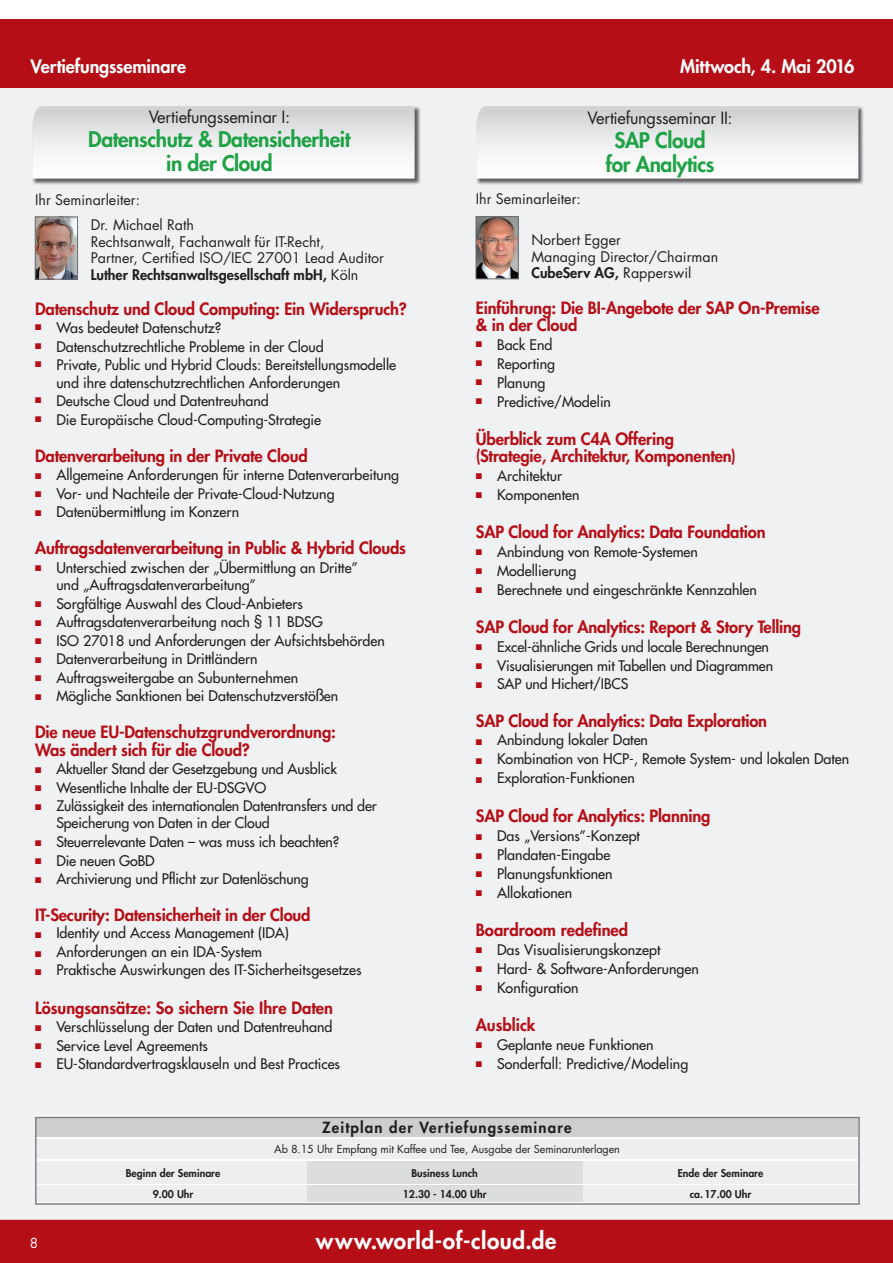
<style>
.page{position:relative;width:893px;height:1263px;background:#fff}
.page>*{position:absolute;margin:0;border:0;box-sizing:border-box;transform-origin:0 0}
.t1{font:800 22.5px "Futura Std";letter-spacing:.025em;color:#fff}
.t2{font:800 21px/24px "Futura Std";letter-spacing:-.02em;color:#1fa245;text-align:center}
.t3{font:800 18px "Futura Std";letter-spacing:-.005em;color:#fff}
.t4{font:800 16.5px/17.2px "Futura Std";letter-spacing:-.01em;color:#b50e16}
.t5{font:16.5px "Futura Std";letter-spacing:-.02em;color:#231f20}
.t6{font:800 15px "Futura Std";letter-spacing:.075em;color:#231f20}
.t7{font:500 14.25px/17.2px "Futura Std";color:#231f20}
.t8{font:14.25px/16.5px "Futura Std";color:#231f20}
.t9{font:13.5px "Futura Std";color:#fff}
.t10{font:10.8px "Futura Std";letter-spacing:-.01em;color:#231f20}
.t11{font:800 10.5px "Futura Std";color:#231f20}
.s1{font-weight:800}
.s2{color:#b50e16}
</style>
<div class="page">
<div style="left:0;top:43px;width:893px;height:1220px;background:#f0f1f2"></div>
<div style="left:0;top:19px;width:893px;height:68px;background:#b50e16"></div>
<img style="left:476px;top:106px;width:388px;height:79px">
<svg style="left:476px;top:106px;width:382px;height:73px"></svg>
<img style="left:478px;top:218px;width:39px;height:59px">
<div style="left:476px;top:216px;width:43px;height:63px;border:1px solid #6c6d70"></div>
<svg style="left:36px;top:1115px;width:822px;height:87px;fill:#fff"></svg>
<div style="left:36px;top:1117px;width:822px;height:19px;background:#cdced0"></div>
<div style="left:36px;top:1161px;width:275px;height:22px;background:#eeeeef"></div>
<div style="left:307px;top:1161px;width:275px;height:22px;background:#dcdddf"></div>
<div style="left:583px;top:1161px;width:275px;height:22px;background:#eeeeef"></div>
<div style="left:36px;top:1185px;width:275px;height:17px;background:#eeeeef"></div>
<div style="left:307px;top:1185px;width:275px;height:17px;background:#dcdddf"></div>
<div style="left:583px;top:1185px;width:275px;height:17px;background:#eeeeef"></div>
<div style="left:36px;top:1139px;width:822px;height:19px;background:#eeeeef"></div>
<div style="left:35px;top:1117px;width:825px;height:88px;border:2px solid #808285"></div>
<img style="left:32px;top:106px;width:389px;height:79px">
<svg style="left:32px;top:106px;width:383px;height:73px"></svg>
<div style="left:0;top:1220px;width:893px;height:43px;background:#b50e16"></div>
<img style="left:37px;top:219px;width:39px;height:59px">
<div style="left:35px;top:217px;width:43px;height:63px;border:1px solid #6c6d70"></div>
<p class="t3" style="left:31px;top:55px;width:157px">Vertiefungsseminare</p>
<p class="t3" style="left:680px;top:55px;width:176px">Mittwoch, 4. Mai 2016</p>
<p class="t5" style="left:149px;top:106px;width:143px">Vertiefungsseminar I:</p>
<h2 class="t2" style="left:88px;top:127px;width:264px">Datenschutz &amp; Datensicherheit in der Cloud</h2>
<p class="t8" style="left:91px;top:188px;width:105px;line-height:25px;text-indent:-56px">Ihr Seminarleiter:<br>Dr. Michael Rath</p>
<p class="t8" style="left:91px;top:233px;width:295px">Rechtsanwalt, Fachanwalt für IT-Recht,<br>Partner, Certified ISO/IEC 27001 Lead Auditor<br><span class="s1">Luther Rechtsanwaltsgesellschaft mbH,</span> Köln</p>
<p class="t4" style="left:35px;top:300px;width:373px">Datenschutz und Cloud Computing: Ein Widerspruch?</p>
<p class="t7" style="left:35px;top:319px;width:188px"><sup>■</sup> Was bedeutet Datenschutz?</p>
<p class="t7" style="left:35px;top:338px;width:290px"><sup>■</sup> Datenschutzrechtliche Probleme in der Cloud</p>
<p class="t7" style="left:56px;top:357px;width:341px;text-indent:-21px"><sup>■</sup> Private, Public und Hybrid Clouds: Bereitstellungsmodelle und ihre datenschutzrechtlichen Anforderungen</p>
<p class="t7" style="left:35px;top:392px;width:235px"><sup>■</sup> Deutsche Cloud und Datentreuhand</p>
<p class="t7" style="left:35px;top:411px;width:288px"><sup>■</sup> Die Europäische Cloud-Computing-Strategie</p>
<p class="t4" style="left:35px;top:447px;width:274px">Datenverarbeitung in der Private Cloud</p>
<p class="t7" style="left:35px;top:466px;width:366px"><span class="s2">■</span> Allgemeine Anforderungen für interne Datenverarbeitung</p>
<p class="t7" style="left:35px;top:485px;width:301px"><span class="s2">■</span> Vor- und Nachteile der Private-Cloud-Nutzung</p>
<p class="t7" style="left:35px;top:503px;width:206px"><span class="s2">■</span> Datenübermittlung im Konzern</p>
<p class="t4" style="left:35px;top:540px;width:372px">Auftragsdatenverarbeitung in Public &amp; Hybrid Clouds</p>
<p class="t7" style="left:56px;top:559px;width:303px;text-indent:-21px"><span class="s2">■</span> Unterschied zwischen der „Übermittlung an Dritte” und „Auftragsdatenverarbeitung”</p>
<p class="t7" style="left:35px;top:595px;width:269px"><span class="s2">■</span> Sorgfältige Auswahl des Cloud-Anbieters</p>
<p class="t7" style="left:35px;top:613px;width:289px"><span class="s2">■</span> Auftragsdatenverarbeitung nach § 11 BDSG</p>
<p class="t7" style="left:35px;top:632px;width:351px"><span class="s2">■</span> ISO 27018 und Anforderungen der Aufsichtsbehörden</p>
<p class="t7" style="left:35px;top:650px;width:224px"><span class="s2">■</span> Datenverarbeitung in Drittländern</p>
<p class="t7" style="left:35px;top:669px;width:265px"><span class="s2">■</span> Auftragsweitergabe an Subunternehmen</p>
<p class="t7" style="left:35px;top:687px;width:305px"><span class="s2">■</span> Mögliche Sanktionen bei Datenschutzverstößen</p>
<p class="t4" style="left:35px;top:724px;width:302px">Die neue EU-Datenschutzgrundverordnung:<br>Was ändert sich für die Cloud?</p>
<p class="t7" style="left:35px;top:760px;width:303px"><span class="s2">■</span> Aktueller Stand der Gesetzgebung und Ausblick</p>
<p class="t7" style="left:35px;top:779px;width:233px"><span class="s2">■</span> Wesentliche Inhalte der EU-DSGVO</p>
<p class="t7" style="left:56px;top:797px;width:322px;text-indent:-21px"><span class="s2">■</span> Zulässigkeit des internationalen Datentransfers und der<br>Speicherung von Daten in der Cloud</p>
<p class="t7" style="left:35px;top:833px;width:306px"><span class="s2">■</span> Steuerrelevante Daten – was muss ich beachten?</p>
<p class="t7" style="left:35px;top:852px;width:121px"><span class="s2">■</span> Die neuen GoBD</p>
<p class="t7" style="left:35px;top:870px;width:275px"><span class="s2">■</span> Archivierung und Pflicht zur Datenlöschung</p>
<p class="t4" style="left:35px;top:906px;width:277px">IT-Security: Datensicherheit in der Cloud</p>
<p class="t7" style="left:35px;top:924px;width:256px"><span class="s2">■</span> Identity und Access Management (IDA)</p>
<p class="t7" style="left:35px;top:943px;width:228px"><span class="s2">■</span> Anforderungen an ein IDA-System</p>
<p class="t7" style="left:35px;top:961px;width:328px"><span class="s2">■</span> Praktische Auswirkungen des IT-Sicherheitsgesetzes</p>
<p class="t4" style="left:35px;top:999px;width:299px">Lösungsansätze: So sichern Sie Ihre Daten</p>
<p class="t7" style="left:35px;top:1018px;width:299px"><span class="s2">■</span> Verschlüsselung der Daten und Datentreuhand</p>
<p class="t7" style="left:35px;top:1037px;width:174px"><span class="s2">■</span> Service Level Agreements</p>
<p class="t7" style="left:35px;top:1055px;width:306px"><span class="s2">■</span> EU-Standardvertragsklauseln und Best Practices</p>
<p class="t5" style="left:588px;top:108px;width:147px">Vertiefungsseminar II:</p>
<h2 class="t2" style="left:606px;top:129px;width:110px">SAP Cloud for Analytics</h2>
<p class="t8" style="left:476px;top:190px;width:106px">Ihr Seminarleiter:</p>
<p class="t8" style="left:531px;top:232px;width:188px">Norbert Egger<br>Managing Director/Chairman<br><span class="s1">CubeServ AG,</span> Rapperswil</p>
<p class="t4" style="left:476px;top:299px;width:345px">Einführung: Die BI-Angebote der SAP On-Premise &amp; in der Cloud</p>
<p class="t7" style="left:476px;top:336px;width:78px"><sup>■</sup> Back End</p>
<p class="t7" style="left:476px;top:355px;width:81px"><sup>■</sup> Reporting</p>
<p class="t7" style="left:476px;top:374px;width:71px"><sup>■</sup> Planung</p>
<p class="t7" style="left:476px;top:393px;width:137px"><sup>■</sup> Predictive/Modelin</p>
<p class="t4" style="left:476px;top:430px;width:262px">Überblick zum C4A Offering (Strategie, Architektur, Komponenten)</p>
<p class="t7" style="left:476px;top:467px;width:88px"><span class="s2">■</span> Architektur</p>
<p class="t7" style="left:476px;top:486px;width:105px"><span class="s2">■</span> Komponenten</p>
<p class="t4" style="left:476px;top:523px;width:291px">SAP Cloud for Analytics: Data Foundation</p>
<p class="t7" style="left:476px;top:543px;width:224px"><span class="s2">■</span> Anbindung von Remote-Systemen</p>
<p class="t7" style="left:476px;top:562px;width:102px"><span class="s2">■</span> Modellierung</p>
<p class="t7" style="left:476px;top:581px;width:283px"><span class="s2">■</span> Berechnete und eingeschränkte Kennzahlen</p>
<p class="t4" style="left:476px;top:618px;width:327px">SAP Cloud for Analytics: Report &amp; Story Telling</p>
<p class="t7" style="left:476px;top:638px;width:295px"><span class="s2">■</span> Excel-ähnliche Grids und locale Berechnungen</p>
<p class="t7" style="left:476px;top:657px;width:299px"><span class="s2">■</span> Visualisierungen mit Tabellen und Diagrammen</p>
<p class="t7" style="left:476px;top:676px;width:154px"><span class="s2">■</span> SAP und Hichert/IBCS</p>
<p class="t4" style="left:476px;top:713px;width:293px">SAP Cloud for Analytics: Data Exploration</p>
<p class="t7" style="left:476px;top:731px;width:174px"><span class="s2">■</span> Anbindung lokaler Daten</p>
<p class="t7" style="left:476px;top:750px;width:375px"><span class="s2">■</span> Kombination von HCP-, Remote System- und lokalen Daten</p>
<p class="t7" style="left:476px;top:769px;width:160px"><span class="s2">■</span> Exploration-Funktionen</p>
<p class="t4" style="left:476px;top:807px;width:236px">SAP Cloud for Analytics: Planning</p>
<p class="t7" style="left:476px;top:827px;width:166px"><span class="s2">■</span> Das „Versions”-Konzept</p>
<p class="t7" style="left:476px;top:846px;width:136px"><span class="s2">■</span> Plandaten-Eingabe</p>
<p class="t7" style="left:476px;top:865px;width:138px"><span class="s2">■</span> Planungsfunktionen</p>
<p class="t7" style="left:476px;top:884px;width:98px"><span class="s2">■</span> Allokationen</p>
<p class="t4" style="left:476px;top:921px;width:154px">Boardroom redefined</p>
<p class="t7" style="left:476px;top:941px;width:186px"><span class="s2">■</span> Das Visualisierungskonzept</p>
<p class="t7" style="left:476px;top:960px;width:225px"><span class="s2">■</span> Hard- &amp; Software-Anforderungen</p>
<p class="t7" style="left:476px;top:979px;width:104px"><span class="s2">■</span> Konfiguration</p>
<p class="t4" style="left:476px;top:1016px;width:61px">Ausblick</p>
<p class="t7" style="left:476px;top:1036px;width:179px"><span class="s2">■</span> Geplante neue Funktionen</p>
<p class="t7" style="left:476px;top:1055px;width:214px"><span class="s2">■</span> Sonderfall: Predictive/Modeling</p>
<p class="t6" style="left:322px;top:1118px;width:251px">Zeitplan der Vertiefungsseminare</p>
<p class="t10" style="left:274px;top:1142px;width:347px">Ab 8.15 Uhr Empfang mit Kaffee und Tee, Ausgabe der Seminarunterlagen</p>
<p class="t11" style="left:126px;top:1166px;width:96px">Beginn der Seminare</p>
<p class="t11" style="left:411px;top:1166px;width:68px">Business Lunch</p>
<p class="t11" style="left:678px;top:1166px;width:87px">Ende der Seminare</p>
<p class="t11" style="left:153px;top:1187px;width:42px">9.00 Uhr</p>
<p class="t11" style="left:403px;top:1187px;width:85px">12.30 - 14.00 Uhr</p>
<p class="t11" style="left:690px;top:1187px;width:63px">ca.17.00 Uhr</p>
<p class="t9" style="left:30px;top:1234px;width:10px">8</p>
<h1 class="t1" style="left:316px;top:1226px;width:242px">www.world-of-cloud.de</h1>
</div>
